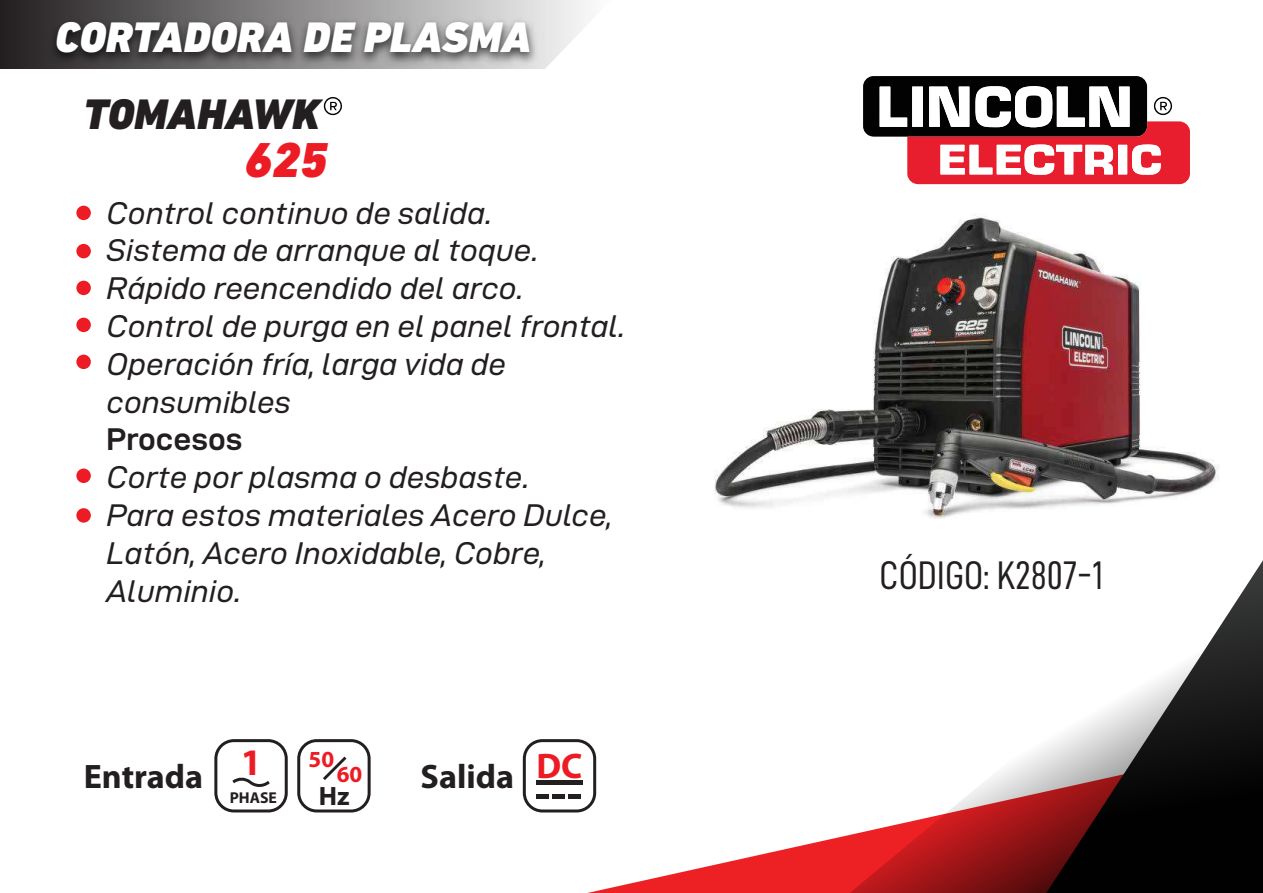
<style>
.page{position:relative;width:1263px;height:893px;background:#fff}
.page>*{position:absolute;margin:0;border:0;box-sizing:border-box;transform-origin:0 0}
.t1{font:italic 900 49.95px "DIN Next LT Pro";color:#ed1c24}
.t2{font:italic 900 43.5px "DIN Next LT Pro";color:#fff}
.t3{font:italic 900 43.5px "DIN Next LT Pro";color:#231f20}
.t4{font:40.05px "D DIN Condensed";color:#231f20}
.t5{font:700 37.65px "Myriad Pro";color:#ed1c24}
.t6{font:700 34.05px "Myriad Pro";color:#231f20}
.t7{font:31.5px/37.8px "D DIN Exp Italic";color:#231f20}
.t8{font:31.5px "D DIN Exp Bold";color:#231f20}
.t9{font:700 26.55px "Myriad Pro";color:#231f20}
.t10{font:700 23.1px "Myriad Pro";color:#ed1c24}
.t11{font:700 15.75px "Myriad Pro";color:#231f20}
</style>
<div class="page">
<img style="left:714px;top:409px;width:505px;height:99px">
<div style="left:214px;top:739px;width:74px;height:73px;border:3px solid #231f20;border-radius:18px"></div>
<div style="left:297px;top:739px;width:74px;height:73px;border:3px solid #231f20;border-radius:18px"></div>
<svg style="left:232px;top:778px;width:38px;height:9px"></svg>
<div style="left:523px;top:739px;width:73px;height:73px;border:3px solid #231f20;border-radius:18px"></div>
<svg style="left:1190px;top:409px;width:9px;height:76px"></svg>
<svg style="left:863px;top:76px;width:327px;height:443px"></svg>
<svg style="left:534px;top:739px;width:512px;height:154px"></svg>
<svg style="left:1046px;top:560px;width:217px;height:333px"></svg>
<svg style="left:323px;top:757px;width:23px;height:23px"></svg>
<svg style="left:0;top:0;width:585px;height:116px"></svg>
<img style="left:42px;top:7px;width:502px;height:73px">
<div style="left:76px;top:206px;width:15px;height:14px;background:#ed1c24;border-radius:50%"></div>
<div style="left:76px;top:281px;width:15px;height:14px;background:#ed1c24;border-radius:50%"></div>
<div style="left:76px;top:318px;width:15px;height:14px;background:#ed1c24;border-radius:50%"></div>
<div style="left:76px;top:355px;width:15px;height:14px;background:#ed1c24;border-radius:50%"></div>
<div style="left:76px;top:244px;width:15px;height:14px;background:#ed1c24;border-radius:50%"></div>
<div style="left:76px;top:469px;width:15px;height:14px;background:#ed1c24;border-radius:50%"></div>
<div style="left:76px;top:508px;width:15px;height:15px;background:#ed1c24;border-radius:50%"></div>
<h2 class="t2" style="left:55px;top:11px;width:478px">CORTADORA DE PLASMA</h2>
<h2 class="t3" style="left:84px;top:88px;width:238px">TOMAHAWK</h2>
<h1 class="t1" style="left:245px;top:130px;width:84px">625</h1>
<p class="t7" style="left:107px;top:193px;width:520px">Control continuo de salida.<br>Sistema de arranque al toque.<br>Rápido reencendido del arco.<br>Control de purga en el panel frontal.<br>Operación fría, larga vida de consumibles</p>
<p class="t8" style="left:107px;top:422px;width:137px">Procesos</p>
<p class="t7" style="left:107px;top:458px;width:507px">Corte por plasma o desbaste.<br>Para estos materiales Acero Dulce,<br>Latón, Acero Inoxidable, Cobre,<br>Aluminio.</p>
<p class="t5" style="left:241px;top:737px;width:22px">1</p>
<p class="t11" style="left:230px;top:787px;width:49px">PHASE</p>
<p class="t9" style="left:319px;top:779px;width:32px">Hz</p>
<p class="t10" style="left:309px;top:744px;width:27px">50</p>
<p class="t6" style="left:84px;top:754px;width:121px">Entrada</p>
<p class="t6" style="left:420px;top:754px;width:163px">Salida <sup>DC</sup></p>
<p class="t10" style="left:337px;top:759px;width:27px">60</p>
<p class="t4" style="left:880px;top:553px;width:225px">CÓDIGO: K2807-1</p>
</div>
